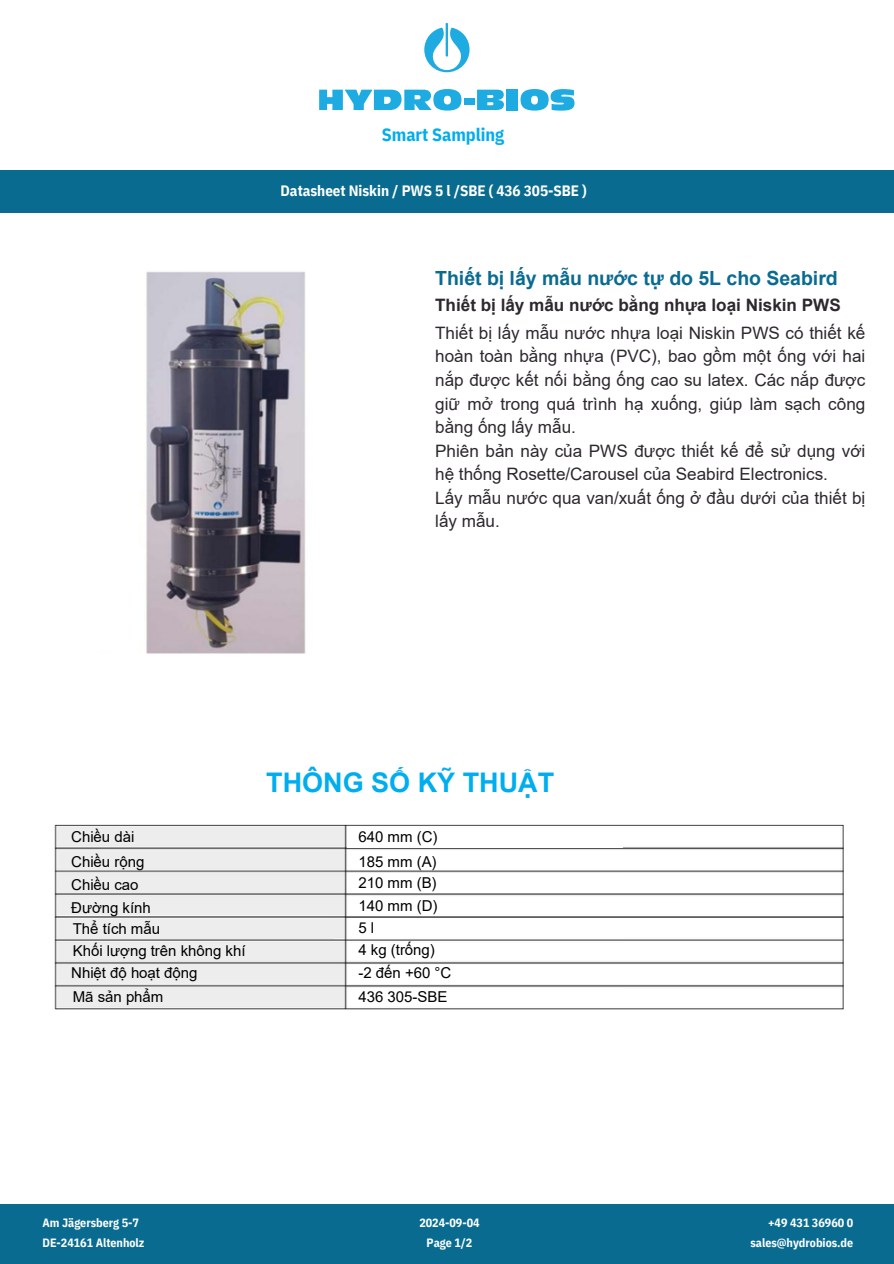
<style>
.page{position:relative;width:894px;height:1264px;background:#fff}
.page>*{position:absolute;margin:0;border:0;box-sizing:border-box;transform-origin:0 0}
.t1{font:700 27px "Arial";color:#00adef}
.t2{font:700 19.5px "Arial";color:#096b90}
.t3{font:700 18px "IBM Plex Sans Cond";color:#00adef}
.t4{font:17.1px/23.5px "Arial";color:#2d282e}
.t5{font:700 17.1px "Arial";color:#2d282e}
.t6{font:15px "Arial";color:#000}
.t7{font:700 15px "IBM Plex Sans Cond";color:#fff}
.t8{font:700 12px/20.2px "IBM Plex Sans Cond";color:#fff}
</style>
<div class="page">
<svg style="left:424px;top:23px;width:45px;height:49px"></svg>
<div style="left:0;top:170px;width:893px;height:43px;background:#096b90"></div>
<svg style="left:319px;top:89px;width:142px;height:22px"></svg>
<div style="left:464px;top:99px;width:10px;height:5px;background:#1dabe2"></div>
<svg style="left:477px;top:90px;width:27px;height:20px"></svg>
<div style="left:506px;top:90px;width:11px;height:20px;background:#1dabe2"></div>
<svg style="left:520px;top:89px;width:54px;height:22px"></svg>
<div style="left:0;top:1203px;width:893px;height:60px;background:#096b90"></div>
<img style="left:54px;top:824px;width:790px;height:186px">
<div style="left:58px;top:828px;width:276px;height:16px;background:#ededed"></div>
<div style="left:58px;top:851px;width:276px;height:16px;background:#ededed"></div>
<div style="left:58px;top:875px;width:276px;height:16px;background:#ededed"></div>
<div style="left:58px;top:898px;width:276px;height:17px;background:#ededed"></div>
<div style="left:58px;top:921px;width:276px;height:17px;background:#ededed"></div>
<div style="left:58px;top:943px;width:276px;height:16px;background:#ededed"></div>
<div style="left:58px;top:965px;width:276px;height:17px;background:#ededed"></div>
<div style="left:347px;top:831px;width:275px;height:16px;background:#fff"></div>
<div style="left:349px;top:851px;width:275px;height:16px;background:#fff"></div>
<div style="left:347px;top:874px;width:275px;height:17px;background:#fff"></div>
<div style="left:349px;top:897px;width:275px;height:17px;background:#fff"></div>
<div style="left:349px;top:921px;width:275px;height:16px;background:#fff"></div>
<div style="left:349px;top:943px;width:275px;height:16px;background:#fff"></div>
<div style="left:349px;top:965px;width:275px;height:16px;background:#fff"></div>
<img style="left:146px;top:271px;width:160px;height:383px">
<div style="left:58px;top:989px;width:276px;height:17px;background:#ededed"></div>
<div style="left:349px;top:988px;width:275px;height:16px;background:#fff"></div>
<p class="t3" style="left:382px;top:122px;width:124px">Smart Sampling</p>
<h3 class="t7" style="left:280px;top:181px;width:307px">Datasheet Niskin / PWS 5 l /SBE ( 436 305-SBE )</h3>
<h2 class="t2" style="left:435px;top:267px;width:404px">Thiết bị lấy mẫu nước tự do 5L cho Seabird</h2>
<p class="t5" style="left:435px;top:295px;width:407px">Thiết bị lấy mẫu nước bằng nhựa loại Niskin PWS</p>
<p class="t4" style="left:435px;top:321px;width:431px">Thiết bị lấy mẫu nước nhựa loại Niskin PWS có thiết kế hoàn toàn bằng nhựa (PVC), bao gồm một ống với hai nắp được kết nối bằng ống cao su latex. Các nắp được giữ mở trong quá trình hạ xuống, giúp làm sạch công bằng ống lấy mẫu.<br>Phiên bản này của PWS được thiết kế để sử dụng với hệ thống Rosette/Carousel của Seabird Electronics.<br>Lấy mẫu nước qua van/xuất ống ở đầu dưới của thiết bị lấy mẫu.</p>
<p class="t6" style="left:71px;top:828px;width:65px">Chiều dài</p>
<p class="t6" style="left:71px;top:853px;width:75px">Chiều rộng</p>
<p class="t6" style="left:71px;top:876px;width:69px">Chiều cao</p>
<p class="t6" style="left:71px;top:899px;width:81px">Đường kính</p>
<p class="t6" style="left:73px;top:920px;width:89px">Thể tích mẫu</p>
<p class="t6" style="left:73px;top:942px;width:174px">Khối lượng trên không khí</p>
<p class="t6" style="left:71px;top:964px;width:128px">Nhiệt độ hoạt động</p>
<p class="t1" style="left:266px;top:767px;width:289px">THÔNG SỐ KỸ THUẬT</p>
<p class="t6" style="left:358px;top:828px;width:80px">640 mm (C)</p>
<p class="t6" style="left:358px;top:853px;width:80px">185 mm (A)</p>
<p class="t6" style="left:358px;top:874px;width:80px">210 mm (B)</p>
<p class="t6" style="left:358px;top:897px;width:80px">140 mm (D)</p>
<p class="t6" style="left:358px;top:918px;width:17px">5 l</p>
<h5 class="t6" style="left:358px;top:941px;width:78px">4 kg (trống)</h5>
<p class="t6" style="left:358px;top:964px;width:94px">-2 đến +60 °C</p>
<p class="t6" style="left:73px;top:988px;width:92px">Mã sản phẩm</p>
<p class="t6" style="left:358px;top:988px;width:90px">436 305-SBE</p>
<h4 class="t8" style="left:43px;top:1211px;width:103px">Am Jägersberg 5-7<br>DE-24161 Altenholz</h4>
<h1 class="t8" style="left:419px;top:1211px;width:62px;text-align:center">2024-09-04<br>Page 1/2</h1>
<p class="t8" style="left:750px;top:1211px;width:104px;text-align:right">+49 431 36960 0 sales@hydrobios.de</p>
</div>
